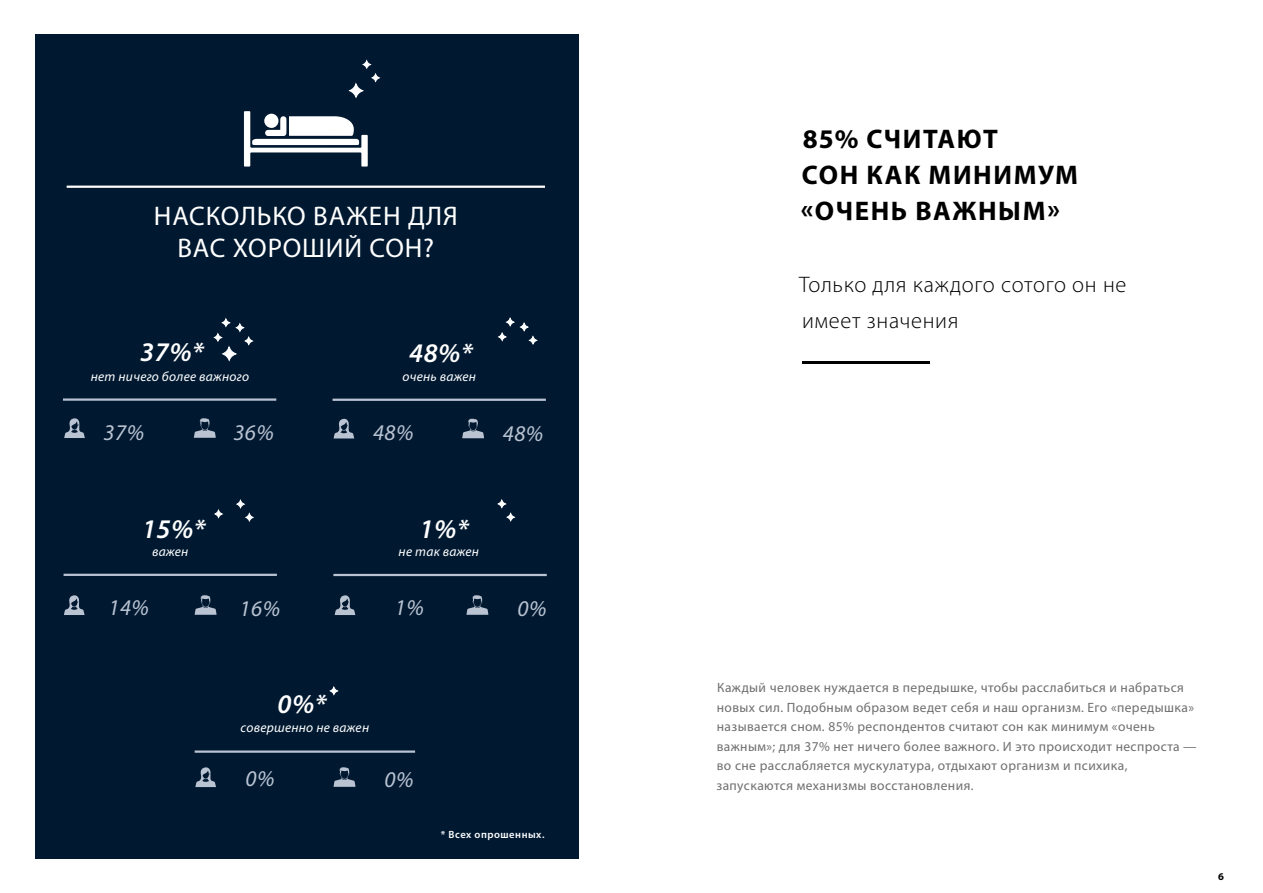
<style>
.page{position:relative;width:1263px;height:893px;background:#fff}
.page>*{position:absolute;margin:0;border:0;box-sizing:border-box;transform-origin:0 0}
.t1{font:700 27px/36px "Myriad Pro";letter-spacing:.06em;color:#000}
.t2{font:27px/31.5px "Myriad Pro";letter-spacing:.03em;color:#fff;text-align:center}
.t3{font:italic 600 27px "Myriad Pro";color:#fff}
.t4{font:300 22.5px/36px "Myriad Pro";letter-spacing:.03em;color:#000}
.t5{font:italic 22.5px "Myriad Pro";letter-spacing:.02em;color:#bac3d2}
.t6{font:13.5px/19.5px "Myriad Pro";letter-spacing:.03em;color:#706f6f}
.t7{font:italic 13.5px "Myriad Pro";letter-spacing:.02em;color:#fff}
.t8{font:600 10.5px "Myriad Pro";letter-spacing:.05em;color:#fff}
.t9{font:700 10.5px "Myriad Pro";color:#000}
</style>
<div class="page">
<div style="left:35px;top:34px;width:543px;height:825px;background:#001931"></div>
<hr style="left:67px;top:186px;width:478px;height:2px;background:#fff">
<svg style="left:244px;top:111px;width:124px;height:56px"></svg>
<div style="left:264px;top:114px;width:14px;height:14px;background:#fff;border-radius:50%"></div>
<svg style="left:64px;top:418px;width:21px;height:20px"></svg>
<svg style="left:194px;top:418px;width:22px;height:20px"></svg>
<svg style="left:334px;top:419px;width:20px;height:19px"></svg>
<svg style="left:462px;top:419px;width:22px;height:19px"></svg>
<svg style="left:64px;top:595px;width:21px;height:20px"></svg>
<svg style="left:195px;top:595px;width:22px;height:20px"></svg>
<svg style="left:335px;top:595px;width:20px;height:20px"></svg>
<svg style="left:466px;top:595px;width:22px;height:20px"></svg>
<svg style="left:195px;top:767px;width:21px;height:20px"></svg>
<svg style="left:333px;top:767px;width:22px;height:20px"></svg>
<svg style="left:348px;top:59px;width:33px;height:39px"></svg>
<svg style="left:213px;top:317px;width:41px;height:44px"></svg>
<svg style="left:497px;top:317px;width:41px;height:28px"></svg>
<svg style="left:236px;top:499px;width:18px;height:23px"></svg>
<svg style="left:214px;top:509px;width:10px;height:10px"></svg>
<svg style="left:497px;top:499px;width:19px;height:23px"></svg>
<svg style="left:329px;top:686px;width:10px;height:10px"></svg>
<hr style="left:63px;top:398px;width:213px;height:3px;background:#bac3d2">
<hr style="left:333px;top:399px;width:213px;height:2px;background:#bac3d2">
<hr style="left:64px;top:574px;width:213px;height:2px;background:#bac3d2">
<hr style="left:333px;top:574px;width:214px;height:2px;background:#bac3d2">
<hr style="left:195px;top:750px;width:220px;height:3px;background:#bac3d2">
<hr style="left:802px;top:361px;width:128px;height:3px;background:#000">
<h1 class="t2" style="left:154px;top:200px;width:305px">НАСКОЛЬКО ВАЖЕН ДЛЯ<br>ВАС ХОРОШИЙ СОН?</h1>
<h1 class="t3" style="left:140px;top:335px;width:65px">37%*</h1>
<h1 class="t3" style="left:409px;top:336px;width:65px">48%*</h1>
<p class="t7" style="left:91px;top:368px;width:160px">нет ничего более важного</p>
<p class="t7" style="left:402px;top:368px;width:75px">очень важен</p>
<h2 class="t5" style="left:104px;top:418px;width:42px">37%</h2>
<h2 class="t5" style="left:233px;top:418px;width:42px">36%</h2>
<h2 class="t5" style="left:373px;top:418px;width:42px">48%</h2>
<h2 class="t5" style="left:503px;top:419px;width:42px">48%</h2>
<h1 class="t3" style="left:142px;top:512px;width:65px">15%*</h1>
<h1 class="t3" style="left:420px;top:512px;width:51px">1%*</h1>
<p class="t7" style="left:152px;top:543px;width:38px">важен</p>
<p class="t7" style="left:399px;top:543px;width:82px">не так важен</p>
<h2 class="t5" style="left:109px;top:594px;width:42px">14%</h2>
<h2 class="t5" style="left:240px;top:595px;width:42px">16%</h2>
<h2 class="t5" style="left:395px;top:594px;width:30px">1%</h2>
<h2 class="t5" style="left:518px;top:595px;width:30px">0%</h2>
<h1 class="t3" style="left:278px;top:687px;width:51px">0%*</h1>
<p class="t7" style="left:241px;top:719px;width:130px">совершенно не важен</p>
<h2 class="t5" style="left:246px;top:765px;width:30px">0%</h2>
<h2 class="t5" style="left:385px;top:766px;width:30px">0%</h2>
<p class="t8" style="left:441px;top:827px;width:105px">* Всех опрошенных.</p>
<h1 class="t1" style="left:801px;top:120px;width:279px">85% СЧИТАЮТ<br>СОН КАК МИНИМУМ «ОЧЕНЬ ВАЖНЫМ»</h1>
<h2 class="t4" style="left:799px;top:266px;width:329px">Только для каждого сотого он не имеет значения</h2>
<p class="t6" style="left:716px;top:678px;width:482px">Каждый человек нуждается в передышке, чтобы расслабиться и набраться новых сил. Подобным образом ведет себя и наш организм. Его «передышка» называется сном. 85% респондентов считают сон как минимум «очень важным»; для 37% нет ничего более важного. И это происходит неспроста — во сне расслабляется мускулатура, отдыхают организм и психика, запускаются механизмы восстановления.</p>
<p class="t9" style="left:1218px;top:869px;width:7px">6</p>
</div>
